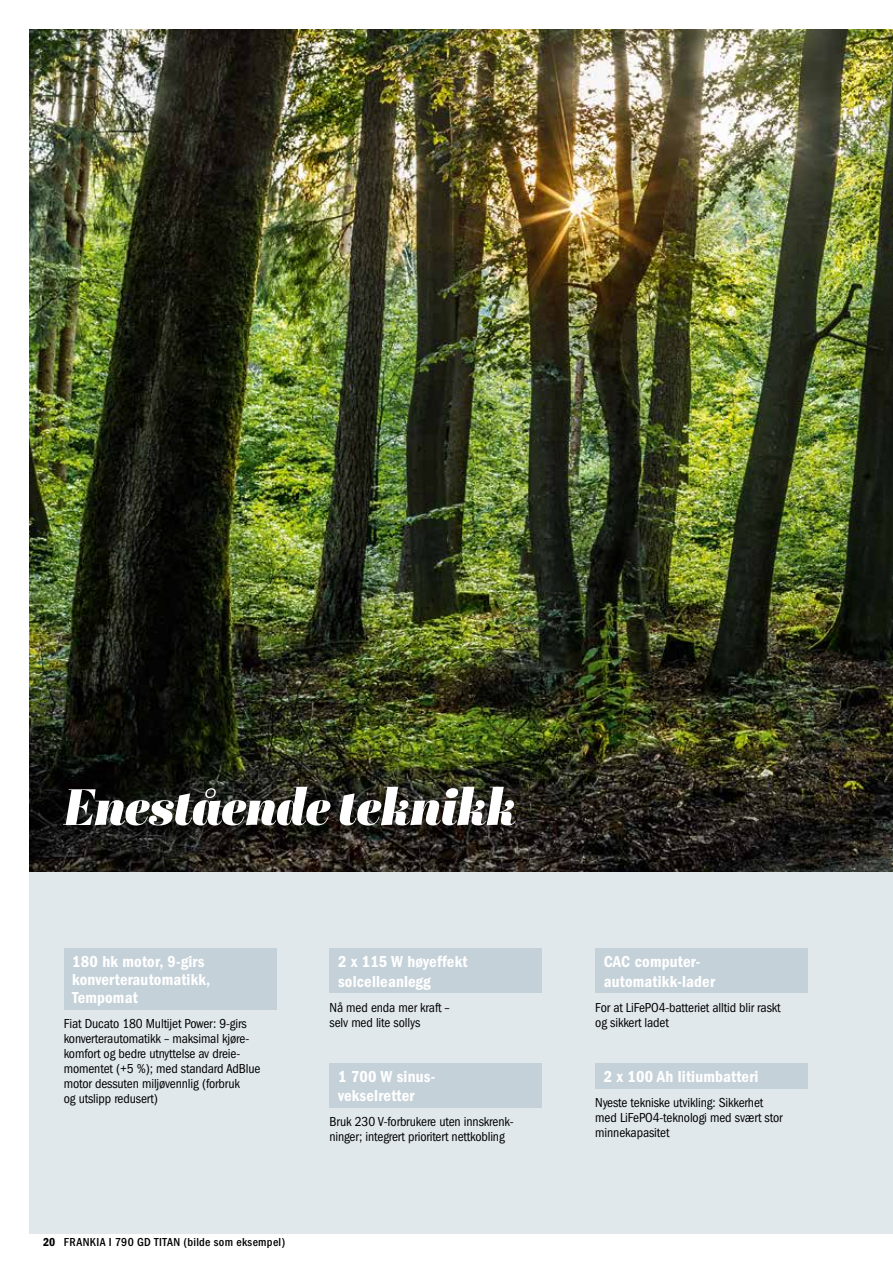
<style>
.page{position:relative;width:893px;height:1263px;background:#fff}
.page>*{position:absolute;margin:0;border:0;box-sizing:border-box;transform-origin:0 0}
.t1{font:italic 51px "Abril Display Bl";letter-spacing:-.005em;color:#fff}
.t2{font:600 condensed 16.5px/19.5px "Franklin Gothic";letter-spacing:.01em;color:#fff}
.t3{font:condensed 13.5px/15px "Franklin Gothic";letter-spacing:-.01em;color:#000}
.t4{font:500 condensed 12px "Franklin Gothic";letter-spacing:.03em;color:#000}
.s1{font-weight:600}
</style>
<div class="page">
<div style="left:30px;top:872px;width:863px;height:361px;background:#e1e8ec"></div>
<img style="left:30px;top:30px;width:863px;height:842px">
<div style="left:64px;top:948px;width:212px;height:61px;background:#c5d1d9"></div>
<div style="left:330px;top:948px;width:212px;height:45px;background:#c5d1d9"></div>
<div style="left:330px;top:1063px;width:212px;height:45px;background:#c5d1d9"></div>
<div style="left:595px;top:1063px;width:213px;height:25px;background:#c5d1d9"></div>
<div style="left:595px;top:948px;width:213px;height:45px;background:#c5d1d9"></div>
<h1 class="t1" style="left:64px;top:771px;width:453px">Enestående teknikk</h1>
<p class="t2" style="left:72px;top:953px;width:140px;line-height:18px">180 hk motor, 9-girs konverterautomatikk,<br>Tempomat</p>
<p class="t3" style="left:64px;top:1016px;width:198px">Fiat Ducato 180 Multijet Power: 9-girs konverterautomatikk – maksimal kjøre&shy;komfort og bedre utnyttelse av dreie&shy;momentet (+5 %); med standard AdBlue motor dessuten miljøvennlig (forbruk<br>og utslipp redusert)</p>
<p class="t4" style="left:43px;top:1236px;width:244px"><span class="s1">20</span> FRANKIA I 790 GD TITAN (bilde som eksempel)</p>
<p class="t2" style="left:338px;top:952px;width:131px">2 x 115 W høyeffekt solcelleanlegg</p>
<p class="t3" style="left:330px;top:1000px;width:122px">Nå med enda mer kraft – selv med lite sollys</p>
<p class="t2" style="left:338px;top:1067px;width:99px">1 700 W sinus&shy;vekselretter</p>
<p class="t3" style="left:330px;top:1114px;width:186px">Bruk 230 V-forbrukere uten innskrenk&shy;ninger; integrert prioritert nettkobling</p>
<p class="t2" style="left:604px;top:952px;width:113px">CAC computer&shy;automatikk-lader</p>
<p class="t3" style="left:595px;top:1000px;width:187px">For at LiFePO4-batteriet alltid blir raskt og sikkert ladet</p>
<p class="t2" style="left:604px;top:1067px;width:156px">2 x 100 Ah litiumbatteri</p>
<p class="t3" style="left:595px;top:1095px;width:189px">Nyeste tekniske utvikling: Sikkerhet med LiFePO4-teknologi med svært stor minnekapasitet</p>
</div>
